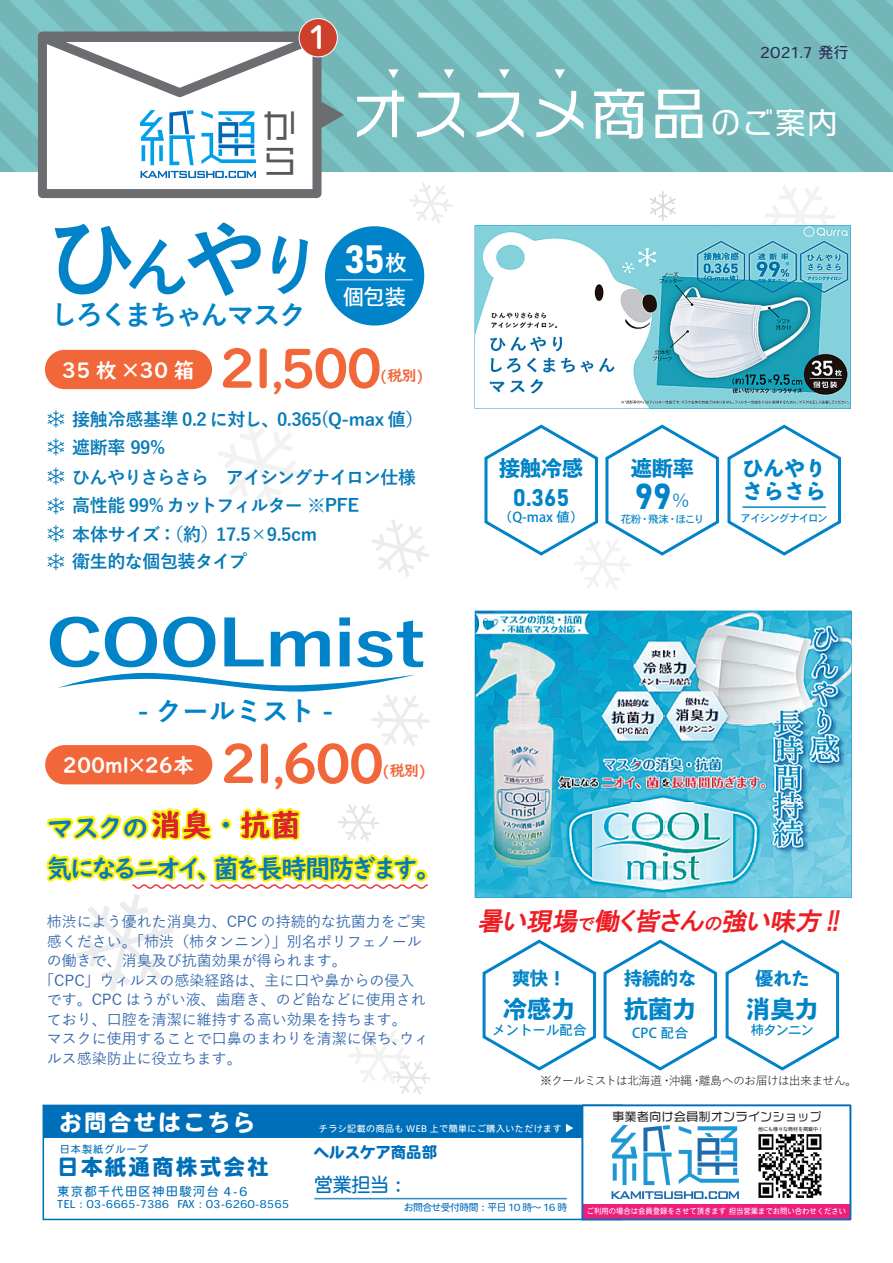
<style>
.page{position:relative;width:893px;height:1263px;background:#fff}
.page>*{position:absolute;margin:0;border:0;box-sizing:border-box;transform-origin:0 0}
.t1{font:700 89.55px "Yu Gothic";color:#0083c8}
.t2{font:700 63px "Yu Gothic";letter-spacing:-.02em;color:#0083c8;scale:1.24 1}
.t3{font:55.5px "VDL Logo G Regular";letter-spacing:.075em;color:#fff}
.t4{font:53.25px "UD Digi Kyokasho NK B";letter-spacing:-.09em;color:#f2673a}
.t5{font:39.3px "Bahnschrift";color:#fff}
.t6{font:36px "Bahnschrift";color:#0083c8}
.t7{font:33px/34.7px "VDL Line G Regular";color:#57585a}
.t8{font:31.5px "DNP Shuei M Go Std B";color:#fff}
.t9{font:700 27.6px "Yu Gothic";letter-spacing:-.075em;color:#0083c8}
.t10{font:27px "UD Digi Kyokasho NK B";color:#077bb7}
.t11{font:700 26.7px "Yu Gothic";color:#0083c8}
.t12{font:25.5px "UD Digi Kyokasho NK B";letter-spacing:-.075em;color:#077bb7}
.t13{font:italic 25.05px "HGP Gothic E";color:#ee1d23}
.t14{font:24px "Toppan Bunkyu Midashi Go Std EB";color:#0083c8}
.t15{font:24px "Bahnschrift";color:#0083c8}
.t16{font:22.5px "Heisei Maru Go Std W8";letter-spacing:.1em;color:#fff}
.t17{font:21.6px "Heisei Maru Go Std W8";letter-spacing:.1em;color:#006fba}
.t18{font:21.6px "Heisei Kaku Go Std N W5";color:#fff}
.t19{font:21px/22.5px "Toppan Bunkyu Midashi Go Std EB";color:#0083c8}
.t20{font:20.85px "UD Digi Kyokasho NK B";letter-spacing:-.03em;color:#fff}
.t21{font:19.65px "Heisei Maru Go Std W4";color:#006fba}
.t22{font:700 18px/28.8px "Yu Gothic";letter-spacing:-.025em;color:#077bb7}
.t23{font:18px "Toppan Bunkyu Midashi Go Std EB";color:#0083c8}
.t24{font:15.45px "Heisei Maru Go Std W8";color:#006fba}
.t25{font:500 15px "Yu Gothic";color:#3266ac}
.t26{font:15px "UD Digi Kyokasho NK B";color:#f2673a}
.t27{font:15px "Heisei Maru Go Std W4";color:#2d2b53}
.t28{font:13.5px "Heisei Kaku Go Std N W5";color:#0083c8}
.t29{font:12.3px "Heisei Maru Go Std W4";letter-spacing:.1em;color:#006fba}
.t30{font:12px "Yu Gothic";letter-spacing:-.065em;color:#231f20}
.t31{font:11.7px "VDL Logo G Regular";letter-spacing:.05em;color:#231f20}
.t32{font:10.8px "Heisei Maru Go Std W4";color:#006fba}
.t33{font:10.5px "Heisei Kaku Go Std N W5";letter-spacing:-.08em;color:#0083c8}
.t34{font:10.2px "Heisei Maru Go Std W4";letter-spacing:.1em;color:#006fba}
.t35{font:9.75px "Heisei Maru Go Std W4";letter-spacing:-.05em;color:#006fba}
.t36{font:9px "Heisei Maru Go Std W4";letter-spacing:.05em;color:#fff}
.t37{font:7.65px "Heisei Maru Go Std W4";color:#fff;scale:.95 1}
.t38{font:4.95px "Heisei Maru Go Std W4";color:#231f20}
.s1{font-size:30px}
.s2{font-family:"Yu Gothic";font-weight:700;font-size:21.6px}
.s3{font-size:36.45px}
.s4{font-family:"Koz Go Pr 6 N";font-size:18px}
.s5{font-size:17.7px}
.s6{font-size:23.7px}
</style>
<div class="page">
<div style="left:43px;top:1104px;width:579px;height:116px;border:2px solid #006fba"></div>
<div style="left:43px;top:1105px;width:578px;height:33px;background:#006fba"></div>
<hr style="left:314px;top:1198px;width:253px;height:1px;background:#308ec3">
<div style="left:582px;top:1104px;width:269px;height:116px;background:#fff"></div>
<div style="left:582px;top:1204px;width:268px;height:15px;background:#ee1e7b"></div>
<img style="left:612px;top:1125px;width:127px;height:74px">
<img style="left:758px;top:1134px;width:63px;height:64px">
<div style="left:582px;top:1104px;width:269px;height:116px;border:2px solid #006fba"></div>
<svg style="left:566px;top:1124px;width:7px;height:8px"></svg>
<svg style="left:409px;top:183px;width:44px;height:40px"></svg>
<svg style="left:765px;top:185px;width:70px;height:40px"></svg>
<svg style="left:650px;top:191px;width:26px;height:30px"></svg>
<img style="left:475px;top:611px;width:376px;height:287px">
<svg style="left:482px;top:939px;width:358px;height:132px"></svg>
<svg style="left:484px;top:424px;width:357px;height:165px"></svg>
<hr style="left:742px;top:506px;width:84px;height:2px;background:#0083c8">
<div style="left:325px;top:226px;width:99px;height:100px;background:#0083c8;border-radius:50%"></div>
<hr style="left:336px;top:279px;width:77px;height:1px;background:#fff">
<svg style="left:43px;top:411px;width:387px;height:694px"></svg>
<svg style="left:475px;top:225px;width:376px;height:184px"></svg>
<div style="left:45px;top:350px;width:167px;height:39px;background:#f2673a;border-radius:20px"></div>
<div style="left:0;top:0;width:893px;height:172px;background:linear-gradient(to right,#79bec0,#79bec0)"></div>
<div style="left:38px;top:32px;width:283px;height:166px;background:#fff;border:9px solid #6c6d70"></div>
<img style="left:141px;top:130px;width:115px;height:48px">
<svg style="left:0;top:29px;width:364px;height:101px"></svg>
<svg style="left:388px;top:69px;width:11px;height:9px"></svg>
<svg style="left:444px;top:69px;width:10px;height:9px"></svg>
<svg style="left:499px;top:69px;width:11px;height:9px"></svg>
<svg style="left:555px;top:69px;width:10px;height:9px"></svg>
<div style="left:299px;top:19px;width:38px;height:38px;background:#cd402b;border-radius:50%"></div>
<div style="left:299px;top:18px;width:39px;height:39px;border:1px solid #fff;border-radius:50%"></div>
<h3 class="t8" style="left:303px;top:14px;width:33px">１</h3>
<h3 class="t7" style="left:263px;top:108px;width:32px">から</h3>
<h1 class="t1" style="left:46px;top:208px;width:91px">ひ</h1>
<h3 class="t9" style="left:50px;top:299px;width:257px">しろくまちゃんマスク</h3>
<p class="t27" style="left:760px;top:42px;width:90px">2021.7 発行</p>
<h3 class="t3" style="left:353px;top:76px;width:486px">オススメ商品<span class="s1">のご案内</span></h3>
<h3 class="t5" style="left:345px;top:234px;width:64px">35<span class="s2">枚</span></h3>
<h3 class="t18" style="left:343px;top:285px;width:65px">個包装</h3>
<h3 class="t20" style="left:62px;top:357px;width:134px">35 枚 ×30 箱</h3>
<h3 class="t4" style="left:218px;top:337px;width:166px">21<span class="s3">,</span>500</h3>
<p class="t26" style="left:380px;top:366px;width:46px">(税別)</p>
<p class="t22" style="left:72px;top:405px;width:353px">接触冷感基準 0.2 に対し、0.365(Q-max 値）遮断率 99%<br>ひんやりさらさら　アイシングナイロン仕様高性能 99% カットフィルター ※PFE<br>本体サイズ：（約）17.5×9.5cm</p>
<p class="t22" style="left:72px;top:547px;width:176px">衛生的な個包装タイプ</p>
<h2 class="t2" style="left:46px;top:608px;width:307px">COOLmist</h2>
<h3 class="t11" style="left:137px;top:696px;width:198px">- クールミスト -</h3>
<h3 class="t20" style="left:63px;top:753px;width:133px">200ml×26本</h3>
<h3 class="t4" style="left:220px;top:732px;width:167px">21<span class="s3">,</span>600</h3>
<p class="t26" style="left:382px;top:762px;width:46px">(税別)</p>
<h3 class="t10" style="left:48px;top:811px;width:254px">マスクの<span class="s1">消臭</span>・<span class="s1">抗菌</span></h3>
<h3 class="t12" style="left:47px;top:853px;width:384px">気になるニオイ、菌を長時間防ぎます。</h3>
<p class="t25" style="left:47px;top:908px;width:381px">柿渋によう優れた消臭力、CPC の持続的な抗菌力をご実</p>
<p class="t25" style="left:47px;top:927px;width:377px">感ください。「柿渋（柿タンニン）」別名ポリフェノール</p>
<p class="t25" style="left:47px;top:947px;width:301px">の働きで、消臭及び抗菌効果が得られます。</p>
<p class="t25" style="left:39px;top:966px;width:377px">「CPC」ウィルスの感染経路は、主に口や鼻からの侵入</p>
<p class="t25" style="left:47px;top:986px;width:381px">です。CPC はうがい液、歯磨き、のど飴などに使用され</p>
<p class="t25" style="left:47px;top:1005px;width:362px">ており、口腔を清潔に維持する高い効果を持ちます。</p>
<p class="t25" style="left:47px;top:1025px;width:384px">マスクに使用することで口鼻のまわりを清潔に保ち、ウィ</p>
<p class="t25" style="left:47px;top:1044px;width:196px">ルス感染防止に役立ちます。</p>
<h3 class="t19" style="left:499px;top:456px;width:85px">接触冷感</h3>
<h3 class="t15" style="left:513px;top:482px;width:58px">0.365</h3>
<p class="t28" style="left:499px;top:510px;width:86px">（Q-max 値）</p>
<h3 class="t19" style="left:631px;top:456px;width:64px">遮断率</h3>
<h3 class="t6" style="left:635px;top:473px;width:56px">99<span class="s4">％</span></h3>
<p class="t33" style="left:621px;top:513px;width:85px">花粉・飛沫・ほこり</p>
<h3 class="t19" style="left:742px;top:456px;width:86px">ひんやりさらさら</h3>
<p class="t33" style="left:741px;top:513px;width:89px">アイシングナイロン</p>
<h3 class="t13" style="left:477px;top:908px;width:367px">暑い現場<span class="s5">で</span>働く皆さん<span class="s5">の</span>強い味方 <span class="s6">!!</span></h3>
<p class="t23" style="left:512px;top:965px;width:55px">爽快！</p>
<h3 class="t14" style="left:503px;top:990px;width:73px">冷感力</h3>
<p class="t28" style="left:492px;top:1023px;width:96px">メントール配合</p>
<p class="t23" style="left:624px;top:965px;width:73px">持続的な</p>
<h3 class="t14" style="left:624px;top:990px;width:73px">抗菌力</h3>
<p class="t28" style="left:632px;top:1026px;width:58px">CPC 配合</p>
<p class="t23" style="left:755px;top:965px;width:55px">優れた</p>
<h3 class="t14" style="left:746px;top:990px;width:73px">消臭力</h3>
<p class="t28" style="left:751px;top:1023px;width:65px">柿タンニン</p>
<p class="t30" style="left:540px;top:1070px;width:319px">※クールミストは北海道・沖縄・離島へのお届けは出来ません。</p>
<h3 class="t16" style="left:59px;top:1110px;width:197px">お問合せはこちら</h3>
<p class="t34" style="left:60px;top:1142px;width:90px">日本製紙グループ</p>
<h3 class="t17" style="left:57px;top:1155px;width:213px">日本紙通商株式会社</h3>
<p class="t29" style="left:57px;top:1183px;width:192px">東京都千代田区神田駿河台 4-6</p>
<p class="t32" style="left:57px;top:1197px;width:234px">TEL : 03-6665-7386 FAX : 03-6260-8565</p>
<p class="t36" style="left:319px;top:1122px;width:244px">チラシ記載の商品も WEB 上で簡単にご購入いただけます</p>
<p class="t24" style="left:314px;top:1143px;width:125px">ヘルスケア商品部</p>
<h3 class="t21" style="left:314px;top:1172px;width:96px">営業担当：</h3>
<p class="t35" style="left:404px;top:1201px;width:165px">お問合せ受付時間：平日 10 時～ 16 時</p>
<p class="t31" style="left:612px;top:1109px;width:211px">事業者向け会員制オンラインショップ</p>
<p class="t38" style="left:758px;top:1126px;width:67px">他にも様々な商材を掲載中！</p>
<p class="t37" style="left:587px;top:1206px;width:274px">ご利用の場合は会員登録をさせて頂きます 担当営業までお問い合わせください</p>
</div>
